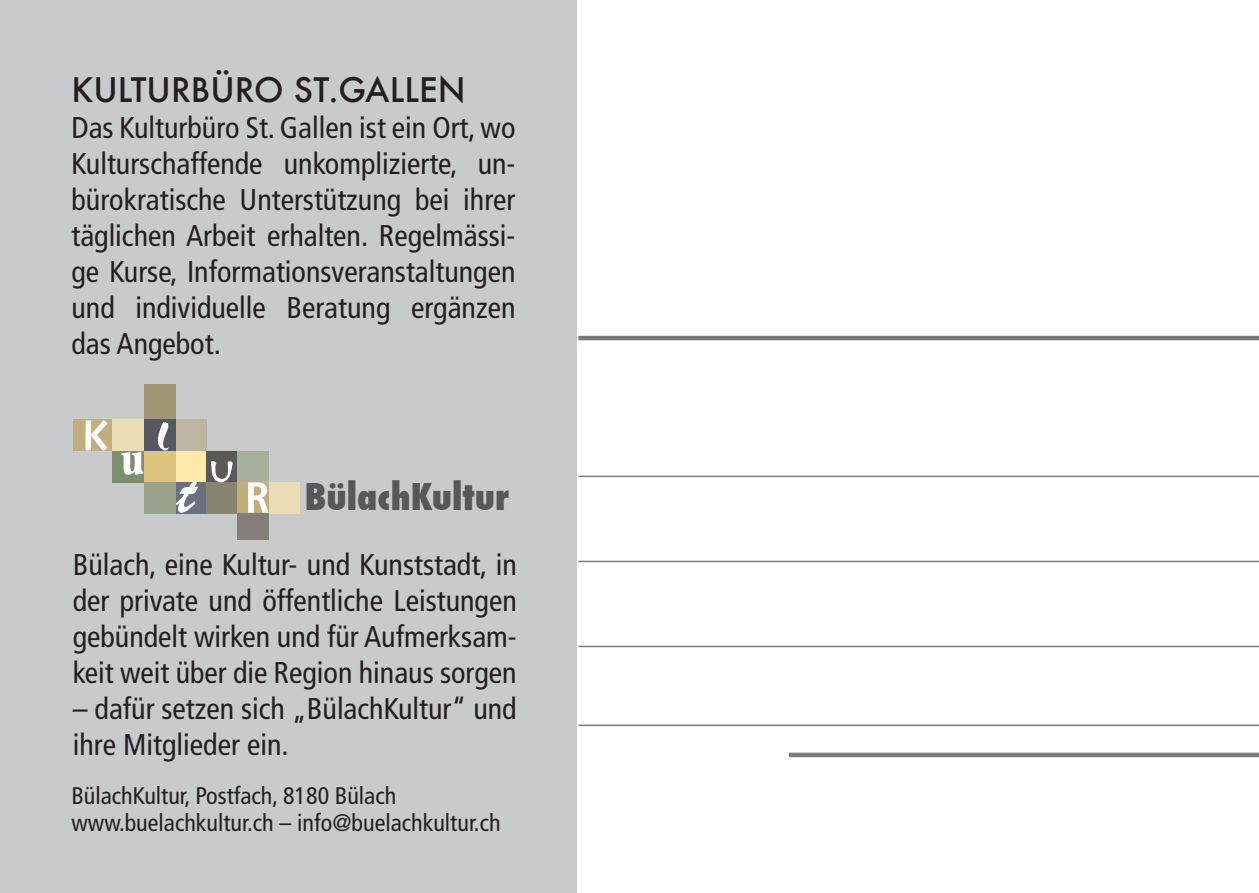
<style>
.page{position:relative;width:1259px;height:893px;background:#fff}
.page>*{position:absolute;margin:0;border:0;box-sizing:border-box;transform-origin:0 0}
.t1{font:800 condensed 36px "Futura";color:#57585a}
.t2{font:500 33px "Futura";color:#231f20}
.t3{font:condensed 30px/36px "Frutiger";color:#231f20;text-align:justify}
.t4{font:condensed 24px/27px "Frutiger";color:#231f20}
</style>
<div class="page">
<div style="left:0;top:0;width:577px;height:893px;background:#c9cacc"></div>
<hr style="left:578px;top:336px;width:681px;height:4px;background:#7d7977">
<hr style="left:578px;top:476px;width:681px;height:1px;background:#7d7977">
<hr style="left:578px;top:561px;width:681px;height:1px;background:#7d7977">
<hr style="left:578px;top:646px;width:681px;height:1px;background:#7d7977">
<hr style="left:578px;top:725px;width:681px;height:1px;background:#7d7977">
<hr style="left:789px;top:753px;width:470px;height:4px;background:#7d7977">
<div style="left:74px;top:420px;width:39px;height:31px;background:#c0af7d"></div>
<svg style="left:85px;top:420px;width:23px;height:31px"></svg>
<div style="left:144px;top:384px;width:31px;height:36px;background:#a29775"></div>
<div style="left:175px;top:420px;width:31px;height:31px;background:#bcb59f"></div>
<div style="left:144px;top:420px;width:31px;height:31px;background:#565861"></div>
<div style="left:113px;top:420px;width:31px;height:31px;background:#eaddb6"></div>
<div style="left:175px;top:451px;width:31px;height:31px;background:#fee9ac"></div>
<div style="left:144px;top:451px;width:31px;height:31px;background:#dec57f"></div>
<div style="left:113px;top:451px;width:31px;height:31px;background:#7e8e73"></div>
<div style="left:175px;top:482px;width:31px;height:31px;background:#6a7081"></div>
<div style="left:144px;top:482px;width:31px;height:31px;background:#99a28d"></div>
<div style="left:206px;top:451px;width:31px;height:31px;background:#5a5956"></div>
<div style="left:268px;top:482px;width:31px;height:31px;background:#eaddb6"></div>
<div style="left:206px;top:482px;width:31px;height:31px;background:#878471"></div>
<div style="left:237px;top:513px;width:31px;height:26px;background:#817f77"></div>
<div style="left:237px;top:451px;width:31px;height:31px;background:#a7af9d"></div>
<div style="left:237px;top:482px;width:31px;height:31px;background:#c0af7d"></div>
<svg style="left:121px;top:451px;width:22px;height:24px"></svg>
<svg style="left:158px;top:422px;width:10px;height:29px"></svg>
<svg style="left:176px;top:482px;width:22px;height:31px"></svg>
<svg style="left:211px;top:461px;width:22px;height:21px"></svg>
<svg style="left:248px;top:482px;width:21px;height:31px"></svg>
<p class="t2" style="left:71px;top:67px;width:395px">KULTURBÜRO ST.GALLEN</p>
<p class="t3" style="left:71px;top:110px;width:445px">Das Kulturbüro St. Gallen ist ein Ort, wo Kulturschaffende unkomplizierte, un&shy;bürokratische Unterstützung bei ihrer täglichen Arbeit erhalten. Regelmässi&shy;ge Kurse, Informationsveranstaltungen und individuelle Beratung ergänzen das Angebot.</p>
<p class="t1" style="left:305px;top:472px;width:206px">BülachKultur</p>
<p class="t3" style="left:73px;top:547px;width:445px">Bülach, eine Kultur- und Kunststadt, in der private und öffentliche Leistungen gebündelt wirken und für Aufmerksam&shy;keit weit über die Region hinaus sorgen</p>
<p class="t3" style="left:73px;top:691px;width:445px">– dafür setzen sich „BülachKultur“ und ihre Mitglieder ein.</p>
<p class="t4" style="left:71px;top:782px;width:431px">BülachKultur, Postfach, 8180 Bülach www.buelachkultur.ch – info@buelachkultur.ch</p>
</div>
